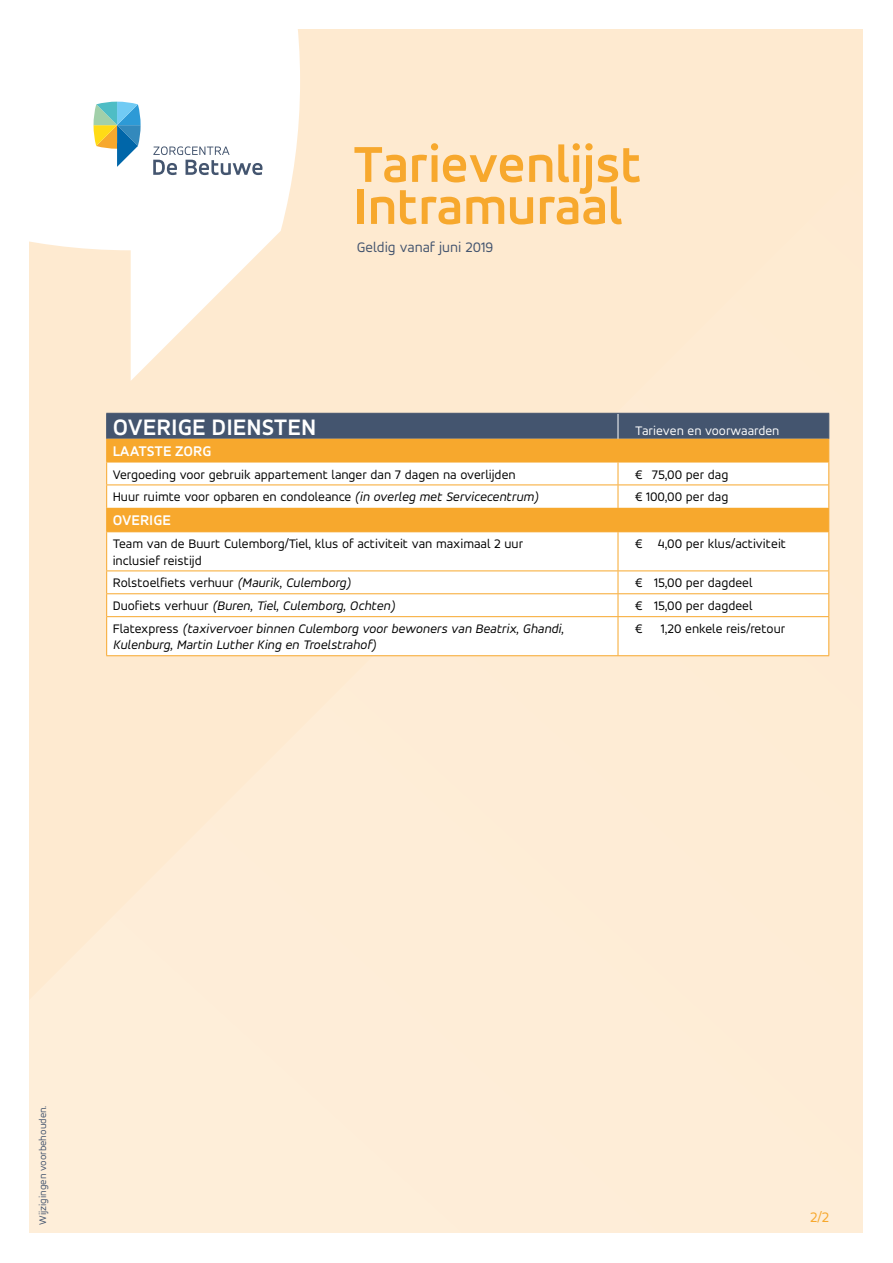
<style>
.page{position:relative;width:893px;height:1263px;background:#fff}
.page>*{position:absolute;margin:0;border:0;box-sizing:border-box;transform-origin:0 0}
.t1{font:700 54px/42px "Accord Alternate";color:#f7a82d}
.t2{font:700 24px "Accord Alternate";color:#fff}
.t3{font:15px "Accord Alternate";color:#44556f}
.t4{font:700 15px "Accord Alternate";color:#fff}
.t5{font:15px "Accord Alternate";color:#f7a82d}
.t6{font:13.5px/16.2px "Accord Alternate";color:#000}
.t7{font:italic 13.5px/16.2px "Accord Alternate";color:#000}
.t8{font:13.5px "Accord Alternate";color:#fff}
.t9{font:10.5px "Accord Alternate";color:#44556f}
.s1{font-style:italic}
.s2{font-style:normal}
</style>
<div class="page">
<div style="left:29px;top:29px;width:834px;height:1204px;background:#feecd5"></div>
<svg style="left:29px;top:29px;width:271px;height:352px"></svg>
<svg style="left:153px;top:146px;width:109px;height:29px"></svg>
<svg style="left:94px;top:102px;width:47px;height:65px"></svg>
<svg style="left:107px;top:532px;width:721px;height:123px"></svg>
<hr style="left:618px;top:532px;width:1px;height:38px;background:#f7a82d">
<svg style="left:618px;top:571px;width:1px;height:45px"></svg>
<hr style="left:618px;top:617px;width:1px;height:38px;background:#f7a82d">
<hr style="left:106px;top:532px;width:1px;height:38px;background:#f7a82d">
<hr style="left:828px;top:532px;width:1px;height:38px;background:#f7a82d">
<hr style="left:106px;top:570px;width:512px;height:1px;background:#f7a82d">
<hr style="left:618px;top:570px;width:211px;height:1px;background:#f7a82d">
<hr style="left:106px;top:593px;width:512px;height:1px;background:#f7a82d">
<svg style="left:106px;top:571px;width:1px;height:45px"></svg>
<hr style="left:618px;top:593px;width:211px;height:1px;background:#f7a82d">
<svg style="left:828px;top:571px;width:1px;height:45px"></svg>
<hr style="left:106px;top:616px;width:512px;height:1px;background:#f7a82d">
<hr style="left:106px;top:617px;width:1px;height:38px;background:#f7a82d">
<hr style="left:618px;top:616px;width:211px;height:1px;background:#f7a82d">
<hr style="left:828px;top:617px;width:1px;height:38px;background:#f7a82d">
<hr style="left:106px;top:655px;width:512px;height:1px;background:#f7a82d">
<hr style="left:618px;top:655px;width:211px;height:1px;background:#f7a82d">
<svg style="left:106px;top:413px;width:723px;height:118px"></svg>
<hr style="left:106px;top:531px;width:512px;height:1px;background:#f7a82d">
<hr style="left:618px;top:531px;width:211px;height:1px;background:#f7a82d">
<h1 class="t1" style="left:353px;top:142px;width:290px">Tarievenlijst<br>Intramuraal</h1>
<p class="t3" style="left:357px;top:238px;width:138px">Geldig vanaf juni 2019</p>
<h2 class="t2" style="left:113px;top:412px;width:205px">OVERIGE DIENSTEN</h2>
<p class="t8" style="left:635px;top:422px;width:146px">Tarieven en voorwaarden</p>
<p class="t4" style="left:113px;top:442px;width:100px">LAATSTE ZORG</p>
<p class="t6" style="left:113px;top:466px;width:404px">Vergoeding voor gebruik appartement langer dan 7 dagen na overlijden</p>
<p class="t6" style="left:635px;top:466px;width:95px">€ 75,00 per dag</p>
<p class="t6" style="left:113px;top:489px;width:427px">Huur ruimte voor opbaren en condoleance <span class="s1">(in overleg met Servicecentrum)</span></p>
<p class="t6" style="left:635px;top:489px;width:95px">€ 100,00 per dag</p>
<p class="t4" style="left:113px;top:511px;width:60px">OVERIGE</p>
<p class="t6" style="left:113px;top:535px;width:412px">Team van de Buurt Culemborg/Tiel, klus of activiteit van maximaal 2 uur inclusief reistijd</p>
<p class="t6" style="left:635px;top:535px;width:153px">€ 4,00 per klus/activiteit</p>
<p class="t6" style="left:113px;top:575px;width:240px">Rolstoelfiets verhuur <span class="s1">(Maurik, Culemborg)</span></p>
<p class="t6" style="left:635px;top:575px;width:119px">€ 15,00 per dagdeel</p>
<p class="t7" style="left:113px;top:597px;width:284px"><span class="s2">Duofiets verhuur</span> (Buren, Tiel, Culemborg, Ochten)</p>
<p class="t6" style="left:635px;top:597px;width:119px">€ 15,00 per dagdeel</p>
<p class="t7" style="left:113px;top:620px;width:453px"><span class="s2">Flatexpress</span> (taxivervoer binnen Culemborg voor bewoners van Beatrix, Ghandi,<br>Kulenburg, Martin Luther King en Troelstrahof)</p>
<p class="t6" style="left:635px;top:620px;width:9px">€</p>
<p class="t6" style="left:661px;top:620px;width:126px">1,20 enkele reis/retour</p>
<p class="t9" style="left:36px;top:1225px;width:121px;rotate:-90deg">Wijzigingen voorbehouden.</p>
<p class="t5" style="left:810px;top:1208px;width:21px">2/2</p>
</div>
